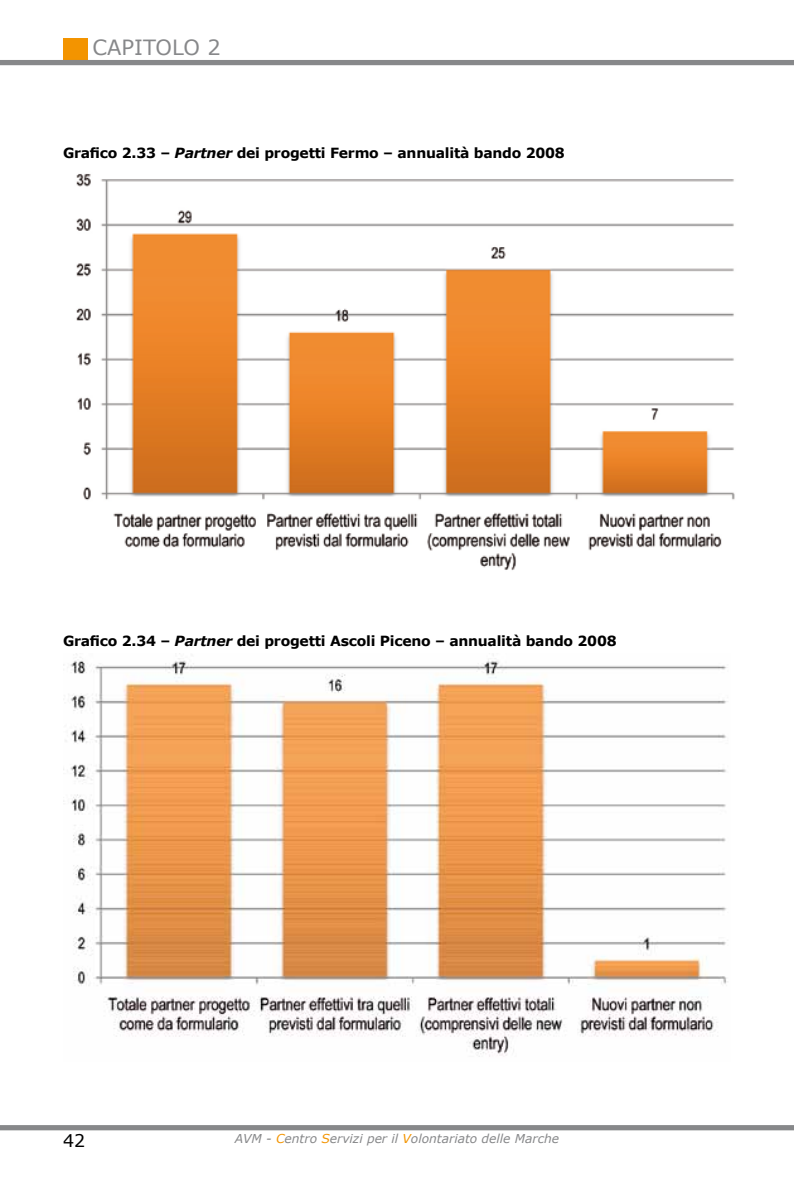
<style>
.page{position:relative;width:794px;height:1191px;background:#fff}
.page>*{position:absolute;margin:0;border:0;box-sizing:border-box;transform-origin:0 0}
.t1{font:21px "Verdana";color:#87888a}
.t2{font:17.5px "Verdana";color:#000}
.t3{font:700 14px "Verdana";letter-spacing:-.015em;color:#000}
.t4{font:italic 12.25px "Verdana";color:#87888a}
.s1{font-style:italic}
.s2{color:#f39400}
</style>
<div class="page">
<div style="left:0;top:1125px;width:794px;height:5px;background:#87888a"></div>
<div style="left:63px;top:38px;width:25px;height:25px;background:#f39400"></div>
<div style="left:0;top:60px;width:794px;height:5px;background:#87888a"></div>
<img style="left:76px;top:174px;width:659px;height:396px">
<img style="left:63px;top:653px;width:665px;height:404px">
<h1 class="t1" style="left:92px;top:34px;width:130px">CAPITOLO 2</h1>
<p class="t3" style="left:63px;top:144px;width:503px">Grafico 2.33 – <span class="s1">Partner</span> dei progetti Fermo – annualità bando 2008</p>
<p class="t3" style="left:63px;top:632px;width:555px">Grafico 2.34 – <span class="s1">Partner</span> dei progetti Ascoli Piceno – annualità bando 2008</p>
<p class="t2" style="left:63px;top:1129px;width:24px">42</p>
<p class="t4" style="left:235px;top:1130px;width:326px">AVM - <span class="s2">C</span>entro <span class="s2">S</span>ervizi per il <span class="s2">V</span>olontariato delle Marche</p>
</div>
